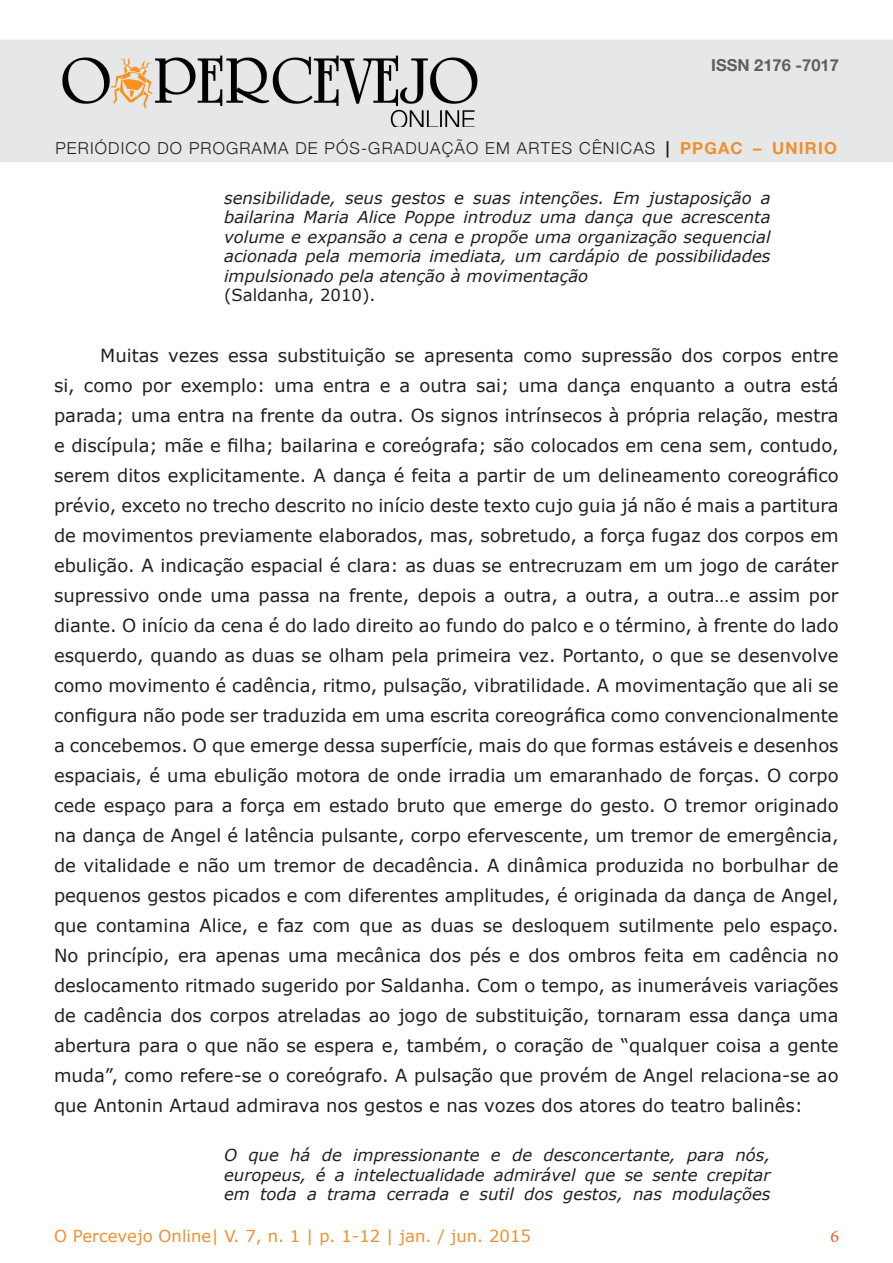
<style>
.page{position:relative;width:893px;height:1263px;background:#fff}
.page>*{position:absolute;margin:0;border:0;box-sizing:border-box;transform-origin:0 0}
.t1{font:18px/30px "Verdana";color:#231f20;text-align:justify}
.t2{font:18px "Minion Pro";color:#f25d21}
.t3{font:italic 16.5px/19.5px "Verdana";color:#231f20;text-align:justify}
.t4{font:300 16.5px "Helvetica Neue";letter-spacing:.07em;color:#231f20}
.t5{font:16.5px "Verdana";color:#ed9030}
.t6{font:16.5px "Verdana";color:#231f20}
.t7{font:700 16.5px "Helvetica Neue";color:#5f5f62}
.s1{font-weight:700}
.s2{font-weight:700;color:#ed9030}
</style>
<div class="page">
<div style="left:0;top:40px;width:893px;height:122px;background:#e6e7e9"></div>
<img style="left:62px;top:55px;width:416px;height:71px">
<p class="t7" style="left:711px;top:50px;width:129px">ISSN 2176 -7017</p>
<p class="t4" style="left:55px;top:135px;width:783px">PERIÓDICO DO PROGRAMA DE PÓS-GRADUAÇÃO EM ARTES CÊNICAS <span class="s1">|</span> <span class="s2">PPGAC – UNIRIO</span></p>
<p class="t3" style="left:224px;top:188px;width:548px">sensibilidade, seus gestos e suas intenções. Em justaposição a bailarina Maria Alice Poppe introduz uma dança que acrescenta volume e expansão a cena e propõe uma organização sequencial acionada pela memoria imediata, um cardápio de possibilidades impulsionado pela atenção à movimentação</p>
<p class="t6" style="left:224px;top:284px;width:153px">(Saldanha, 2010).</p>
<p class="t1" style="left:54px;top:340px;width:786px;text-indent:46px">Muitas vezes essa substituição se apresenta como supressão dos corpos entre si, como por exemplo: uma entra e a outra sai; uma dança enquanto a outra está parada; uma entra na frente da outra. Os signos intrínsecos à própria relação, mestra e discípula; mãe e filha; bailarina e coreógrafa; são colocados em cena sem, contudo, serem ditos explicitamente. A dança é feita a partir de um delineamento coreográfico prévio, exceto no trecho descrito no início deste texto cujo guia já não é mais a partitura de movimentos previamente elaborados, mas, sobretudo, a força fugaz dos corpos em ebulição. A indicação espacial é clara: as duas se entrecruzam em um jogo de caráter supressivo onde uma passa na frente, depois a outra, a outra, a outra…e assim por diante. O início da cena é do lado direito ao fundo do palco e o término, à frente do lado esquerdo, quando as duas se olham pela primeira vez. Portanto, o que se desenvolve como movimento é cadência, ritmo, pulsação, vibratilidade. A movimentação que ali se configura não pode ser traduzida em uma escrita coreográfica como convencionalmente a concebemos. O que emerge dessa superfície, mais do que formas estáveis e desenhos espaciais, é uma ebulição motora de onde irradia um emaranhado de forças. O corpo cede espaço para a força em estado bruto que emerge do gesto. O tremor originado na dança de Angel é latência pulsante, corpo efervescente, um tremor de emergência, de vitalidade e não um tremor de decadência. A dinâmica produzida no borbulhar de pequenos gestos picados e com diferentes amplitudes, é originada da dança de Angel, que contamina Alice, e faz com que as duas se desloquem sutilmente pelo espaço.<br>No princípio, era apenas uma mecânica dos pés e dos ombros feita em cadência no deslocamento ritmado sugerido por Saldanha. Com o tempo, as inumeráveis variações de cadência dos corpos atreladas ao jogo de substituição, tornaram essa dança uma abertura para o que não se espera e, também, o coração de “qualquer coisa a gente muda”, como refere-se o coreógrafo. A pulsação que provém de Angel relaciona-se ao que Antonin Artaud admirava nos gestos e nas vozes dos atores do teatro balinês:</p>
<p class="t3" style="left:224px;top:1145px;width:548px">O que há de impressionante e de desconcertante, para nós, europeus, é a intelectualidade admirável que se sente crepitar em toda a trama cerrada e sutil dos gestos, nas modulações</p>
<p class="t5" style="left:54px;top:1224px;width:479px">O Percevejo Online| V. 7, n. 1 | p. 1-12 | jan. / jun. 2015</p>
<p class="t2" style="left:830px;top:1224px;width:10px">6</p>
</div>
